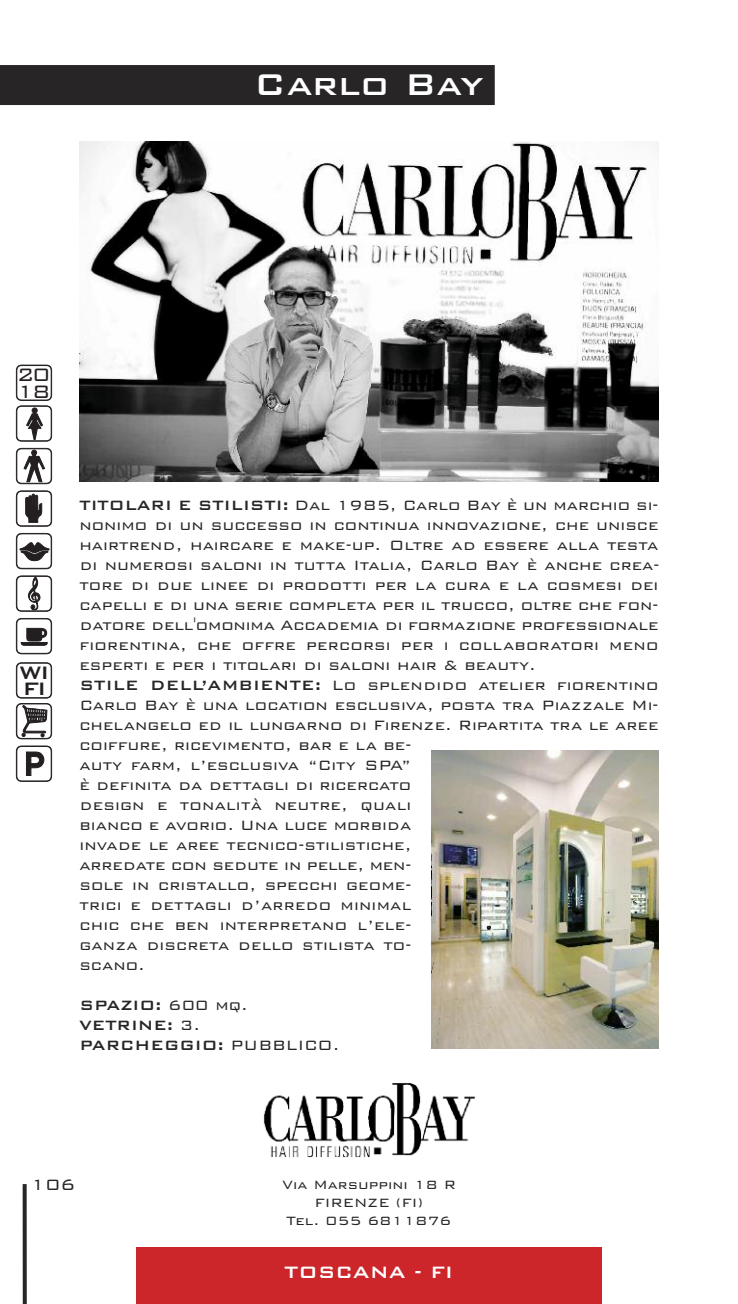
<style>
.page{position:relative;width:738px;height:1304px;background:#fff}
.page>*{position:absolute;margin:0;border:0;box-sizing:border-box;transform-origin:0 0}
.t1{font:500 40px "Bank Gothic BT";color:#fff}
.t2{font:300 24px "Bank Gothic BT";color:#231f20}
.t3{font:500 24px "Bank Gothic BT";color:#231f20}
.t4{font:500 22px "Bank Gothic BT";color:#fff}
.t5{font:300 20px "Bank Gothic BT";color:#272526}
.t6{font:300 18px/20px "Bank Gothic BT";color:#272526}
.t7{font:500 18px/20px "Bank Gothic BT";color:#272526}
.t8{font:300 16px/18px "Bank Gothic BT";color:#272526;text-align:center}
.s1{font-weight:500}
.s2{font-weight:300}
</style>
<div class="page">
<div style="left:0;top:65px;width:494px;height:40px;background:#272526"></div>
<svg style="left:23px;top:1184px;width:4px;height:120px"></svg>
<div style="left:136px;top:1247px;width:465px;height:57px;background:#cc262a"></div>
<div style="left:16px;top:365px;width:36px;height:36px;border:2px solid #231f20;border-radius:5px"></div>
<div style="left:17px;top:366px;width:34px;height:34px;background:#fff;border-radius:5px"></div>
<div style="left:16px;top:365px;width:36px;height:35px;border:1px solid #231f20;border-radius:5px"></div>
<div style="left:16px;top:405px;width:36px;height:37px;border:2px solid #231f20;border-radius:5px"></div>
<div style="left:17px;top:406px;width:34px;height:35px;background:#fff;border-radius:5px"></div>
<div style="left:16px;top:406px;width:36px;height:35px;border:1px solid #231f20;border-radius:5px"></div>
<svg style="left:26px;top:407px;width:17px;height:33px"></svg>
<div style="left:16px;top:448px;width:36px;height:36px;border:2px solid #231f20;border-radius:5px"></div>
<div style="left:17px;top:449px;width:34px;height:34px;background:#fff;border-radius:5px"></div>
<div style="left:16px;top:448px;width:36px;height:36px;border:1px solid #231f20;border-radius:5px"></div>
<svg style="left:23px;top:450px;width:22px;height:32px"></svg>
<div style="left:16px;top:490px;width:36px;height:37px;border:2px solid #231f20;border-radius:5px"></div>
<div style="left:17px;top:491px;width:34px;height:35px;background:#fff;border-radius:5px"></div>
<div style="left:16px;top:491px;width:36px;height:35px;border:1px solid #231f20;border-radius:5px"></div>
<svg style="left:25px;top:494px;width:17px;height:29px"></svg>
<div style="left:16px;top:533px;width:36px;height:36px;border:2px solid #231f20;border-radius:5px"></div>
<div style="left:17px;top:534px;width:34px;height:34px;background:#fff;border-radius:5px"></div>
<div style="left:16px;top:533px;width:36px;height:36px;border:1px solid #231f20;border-radius:5px"></div>
<svg style="left:19px;top:542px;width:31px;height:19px"></svg>
<div style="left:16px;top:575px;width:36px;height:37px;border:2px solid #231f20;border-radius:5px"></div>
<div style="left:17px;top:576px;width:34px;height:35px;background:#fff;border-radius:5px"></div>
<div style="left:16px;top:576px;width:36px;height:35px;border:1px solid #231f20;border-radius:5px"></div>
<svg style="left:28px;top:576px;width:12px;height:35px"></svg>
<div style="left:16px;top:618px;width:36px;height:36px;border:2px solid #231f20;border-radius:5px"></div>
<div style="left:17px;top:619px;width:34px;height:34px;background:#fff;border-radius:5px"></div>
<div style="left:16px;top:618px;width:36px;height:36px;border:1px solid #231f20;border-radius:5px"></div>
<svg style="left:21px;top:628px;width:27px;height:18px"></svg>
<div style="left:16px;top:662px;width:36px;height:37px;border:2px solid #231f20;border-radius:5px"></div>
<div style="left:17px;top:663px;width:34px;height:35px;background:#fff;border-radius:5px"></div>
<div style="left:16px;top:663px;width:36px;height:35px;border:1px solid #231f20;border-radius:5px"></div>
<div style="left:16px;top:703px;width:36px;height:36px;border:2px solid #231f20;border-radius:5px"></div>
<div style="left:17px;top:704px;width:34px;height:34px;background:#fff;border-radius:5px"></div>
<div style="left:16px;top:703px;width:36px;height:36px;border:1px solid #231f20;border-radius:5px"></div>
<svg style="left:22px;top:705px;width:25px;height:32px"></svg>
<div style="left:16px;top:746px;width:36px;height:36px;border:2px solid #231f20;border-radius:5px"></div>
<div style="left:17px;top:746px;width:34px;height:35px;background:#fff;border-radius:5px"></div>
<div style="left:16px;top:746px;width:36px;height:35px;border:1px solid #231f20;border-radius:5px"></div>
<svg style="left:26px;top:752px;width:18px;height:24px"></svg>
<img style="left:79px;top:142px;width:579px;height:340px">
<img style="left:263px;top:1083px;width:212px;height:75px">
<img style="left:431px;top:751px;width:227px;height:298px">
<h1 class="t1" style="left:254px;top:58px;width:231px">Carlo Bay</h1>
<h2 class="t2" style="left:16px;top:359px;width:36px">20</h2>
<h2 class="t2" style="left:16px;top:375px;width:36px">18</h2>
<h2 class="t3" style="left:19px;top:656px;width:32px">WI</h2>
<h2 class="t3" style="left:22px;top:673px;width:26px">FI</h2>
<p class="t6" style="left:79px;top:493px;width:581px"><span class="s1">TITOLARI E STILISTI:</span> Dal 1985, Carlo Bay è un marchio si&shy;nonimo di un successo in continua innovazione, che unisce hairtrend, haircare e make-up. Oltre ad essere alla testa di numerosi saloni in tutta Italia, Carlo Bay è anche crea&shy;tore di due linee di prodotti per la cura e la cosmesi dei capelli e di una serie completa per il trucco, oltre che fon&shy;datore dell'omonima Accademia di formazione professionale fiorentina, che offre percorsi per i collaboratori meno esperti e per i titolari di saloni hair &amp; beauty.<br><span class="s1">STILE DELL’AMBIENTE:</span> Lo splendido atelier fiorentino Carlo Bay è una location esclusiva, posta tra Piazzale Mi&shy;chelangelo ed il lungarno di Firenze. Ripartita tra le aree coiffure, ricevimento, bar e la be-<br>auty farm, l’esclusiva “City SPA”<br>è definita da dettagli di ricercato<br>design e tonalità neutre, quali<br>bianco e avorio. Una luce morbida<br>invade le aree tecnico-stilistiche,<br>arredate con sedute in pelle, men-<br>sole in cristallo, specchi geome-<br>trici e dettagli d’arredo minimal<br>chic che ben interpretano l’ele-<br>ganza discreta dello stilista to-<br>scano.</p>
<p class="t7" style="left:79px;top:993px;width:261px">SPAZIO: <span class="s2">600 mq.<br></span>VETRINE: <span class="s2">3.<br></span>PARCHEGGIO: <span class="s2">PUBBLICO.</span></p>
<p class="t5" style="left:31px;top:1171px;width:46px">106</p>
<p class="t8" style="left:282px;top:1174px;width:175px">Via Marsuppini 18 R<br>FIRENZE (FI)<br>Tel. 055 6811876</p>
<p class="t4" style="left:284px;top:1258px;width:170px">TOSCANA - FI</p>
</div>
